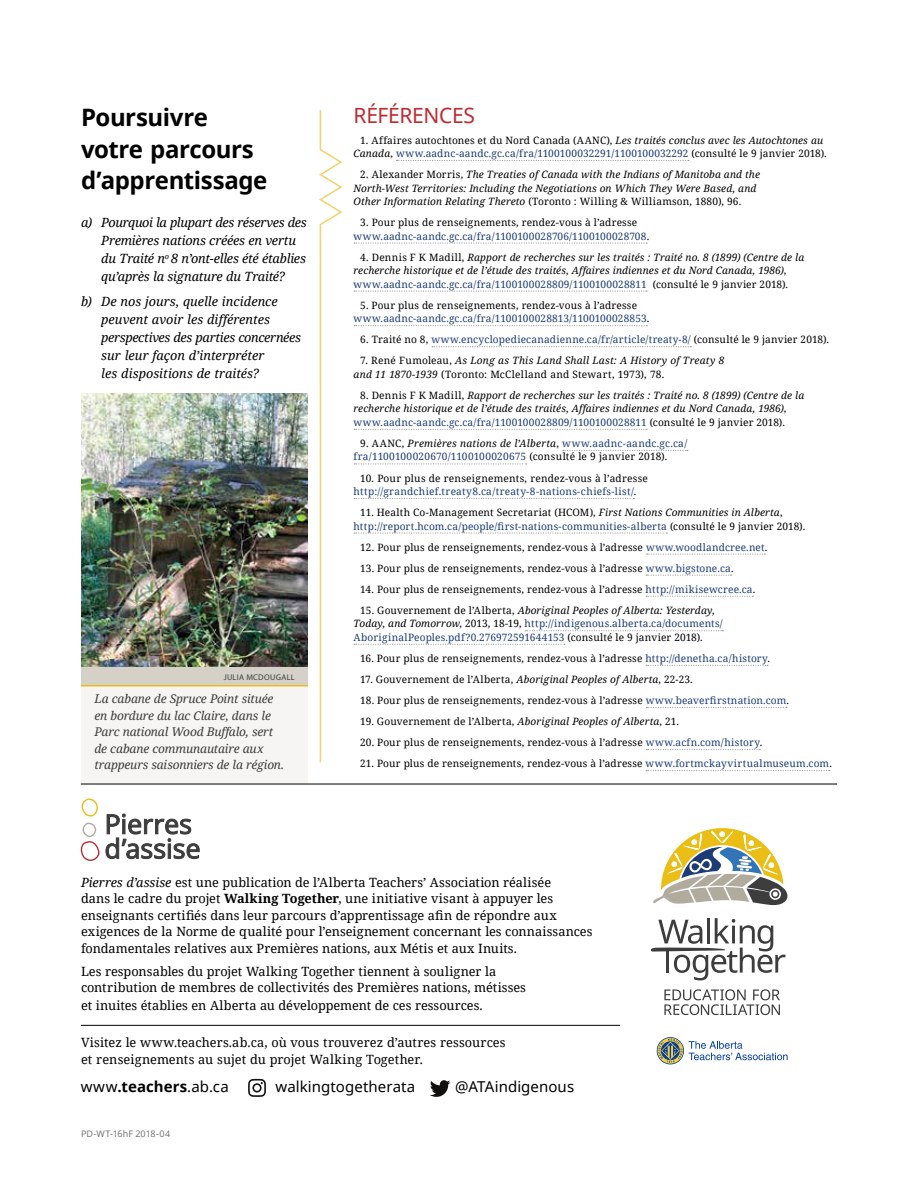
<style>
.page{position:relative;width:918px;height:1188px;background:#fff}
.page>*{position:absolute;margin:0;border:0;box-sizing:border-box;transform-origin:0 0}
.t1{font:700 24px/31.5px "Noto Sans";letter-spacing:-.015em;color:#000}
.t2{font:21px "Noto Sans";letter-spacing:-.015em;color:#be2b30}
.t3{font:15px "Noto Sans";letter-spacing:.005em;color:#000}
.t4{font:12.75px/16.5px "Noto Serif";letter-spacing:-.005em;color:#000}
.t5{font:italic 12.75px/18px "Noto Serif";letter-spacing:-.015em;color:#000}
.t6{font:italic 12px/16.5px "Noto Serif";letter-spacing:-.015em;color:#3d3d3d}
.t7{font:10.2px/13.5px "Noto Serif";letter-spacing:.015em;color:#000;text-align:center}
.t8{font:italic 10.2px/13.5px "Noto Serif";letter-spacing:.01em;color:#000}
.t9{font:10.2px/13.5px "Noto Serif";letter-spacing:.015em;color:#1b3c77}
.t10{font:9px "Noto Sans";letter-spacing:.01em;color:#787474}
.t11{font:8.25px "Myriad Pro";letter-spacing:.035em;color:#3d3d3d}
.s1{font-style:italic}
.s2{color:#1b3c77}
.s3{font-style:normal}
.s4{color:#000}
.s5{font-style:normal;color:#1b3c77}
.s6{font-style:italic;color:#000}
.s7{font-weight:700}
</style>
<div class="page">
<hr style="left:81px;top:1025px;width:539px;height:1px;background:#000">
<svg style="left:248px;top:1079px;width:18px;height:18px"></svg>
<svg style="left:430px;top:1080px;width:20px;height:17px"></svg>
<svg style="left:319px;top:110px;width:24px;height:653px"></svg>
<svg style="left:664px;top:989px;width:116px;height:26px"></svg>
<svg style="left:651px;top:918px;width:135px;height:62px"></svg>
<svg style="left:653px;top:828px;width:135px;height:77px"></svg>
<svg style="left:657px;top:1037px;width:131px;height:27px"></svg>
<svg style="left:397px;top:160px;width:292px;height:1px"></svg>
<svg style="left:354px;top:242px;width:293px;height:2px"></svg>
<svg style="left:354px;top:291px;width:293px;height:1px"></svg>
<svg style="left:354px;top:325px;width:293px;height:1px"></svg>
<svg style="left:432px;top:346px;width:259px;height:1px"></svg>
<svg style="left:354px;top:429px;width:293px;height:1px"></svg>
<svg style="left:563px;top:450px;width:125px;height:1px"></svg>
<svg style="left:354px;top:463px;width:173px;height:1px"></svg>
<svg style="left:354px;top:498px;width:280px;height:1px"></svg>
<svg style="left:354px;top:532px;width:313px;height:2px"></svg>
<svg style="left:647px;top:554px;width:118px;height:1px"></svg>
<svg style="left:646px;top:575px;width:86px;height:1px"></svg>
<svg style="left:646px;top:596px;width:107px;height:1px"></svg>
<svg style="left:525px;top:630px;width:198px;height:1px"></svg>
<svg style="left:354px;top:644px;width:211px;height:1px"></svg>
<svg style="left:646px;top:665px;width:122px;height:1px"></svg>
<svg style="left:646px;top:707px;width:141px;height:1px"></svg>
<svg style="left:646px;top:749px;width:114px;height:1px"></svg>
<svg style="left:646px;top:770px;width:184px;height:1px"></svg>
<img style="left:81px;top:393px;width:227px;height:275px">
<div style="left:81px;top:685px;width:227px;height:99px;background:#f7f5f4"></div>
<div style="left:81px;top:668px;width:227px;height:18px;background:#d5d1c9"></div>
<hr style="left:81px;top:685px;width:227px;height:1px;background:#eabe15">
<svg style="left:80px;top:798px;width:119px;height:63px"></svg>
<hr style="left:81px;top:784px;width:756px;height:1px;background:#000">
<h1 class="t1" style="left:81px;top:101px;width:188px">Poursuivre votre parcours d’apprentissage</h1>
<p class="t5" style="left:101px;top:213px;width:207px;text-indent:-20px">a) Pourquoi la plupart des réserves des Premières nations créées en vertu du Traité n<sup>o</sup> 8 n’ont-elles été établies qu’après la signature du Traité?</p>
<p class="t5" style="left:101px;top:292px;width:201px;text-indent:-20px">b) De nos jours, quelle incidence peuvent avoir les différentes perspectives des parties concernées sur leur façon d’interpréter<br>les dispositions de traités?</p>
<p class="t11" style="left:224px;top:672px;width:73px">JULIA MCDOUGALL</p>
<p class="t6" style="left:94px;top:690px;width:191px">La cabane de Spruce Point située en bordure du lac Claire, dans le<br>Parc national Wood Buffalo, sert de cabane communautaire aux trappeurs saisonniers de la région.</p>
<h2 class="t2" style="left:354px;top:101px;width:123px">RÉFÉRENCES</h2>
<p class="t7" style="left:354px;top:133px;width:475px">1. Affaires autochtones et du Nord Canada (AANC), <span class="s1">Les traités conclus avec les Autochtones au<br>Canada</span>, <span class="s2">www.aadnc-aandc.gc.ca/fra/1100100032291/1100100032292</span> (consulté le 9 janvier 2018).</p>
<p class="t8" style="left:354px;top:167px;width:408px;text-indent:7px"><span class="s3">2. Alexander Morris,</span> The Treaties of Canada with the Indians of Manitoba and the<br>North-West Territories: Including the Negotiations on Which They Were Based, and<br>Other Information Relating Thereto <span class="s3">(Toronto : Willing &amp; Williamson, 1880), 96.</span></p>
<p class="t9" style="left:354px;top:215px;width:297px;text-align:center"><span class="s4">3. Pour plus de renseignements, rendez-vous à l’adresse </span>www.aadnc-aandc.gc.ca/fra/1100100028706/1100100028708<span class="s4">.</span></p>
<p class="t8" style="left:354px;top:250px;width:452px;text-indent:7px"><span class="s3">4. Dennis F K Madill,</span> Rapport de recherches sur les traités : Traité no. 8 (1899) (Centre de la recherche historique et de l’étude des traités, Affaires indiennes et du Nord Canada, 1986)<span class="s3">, </span><span class="s5">www.aadnc-aandc.gc.ca/fra/1100100028809/1100100028811</span> <span class="s3">(consulté le 9 janvier 2018).</span></p>
<p class="t9" style="left:354px;top:298px;width:297px;text-align:center"><span class="s4">5. Pour plus de renseignements, rendez-vous à l’adresse </span>www.aadnc-aandc.gc.ca/fra/1100100028813/1100100028853<span class="s4">.</span></p>
<p class="t9" style="left:360px;top:333px;width:470px"><span class="s4">6. Traité no 8,</span> www.encyclopediecanadienne.ca/fr/article/treaty-8/ <span class="s4">(consulté le 9 janvier 2018).</span></p>
<p class="t8" style="left:354px;top:354px;width:372px;text-indent:7px"><span class="s3">7. René Fumoleau,</span> As Long as This Land Shall Last: A History of Treaty 8 and 11 1870-1939 <span class="s3">(Toronto: McClelland and Stewart, 1973), 78.</span></p>
<p class="t8" style="left:354px;top:388px;width:452px;text-indent:7px"><span class="s3">8. Dennis F K Madill,</span> Rapport de recherches sur les traités : Traité no. 8 (1899) (Centre de la recherche historique et de l’étude des traités, Affaires indiennes et du Nord Canada, 1986)<span class="s3">, </span><span class="s5">www.aadnc-aandc.gc.ca/fra/1100100028809/1100100028811</span> <span class="s3">(consulté le 9 janvier 2018).</span></p>
<p class="t9" style="left:354px;top:436px;width:335px;text-indent:7px"><span class="s4">9. AANC,</span> <span class="s6">Premières nations de l’Alberta</span><span class="s4">,</span> www.aadnc-aandc.gc.ca/ fra/1100100020670/1100100020675 <span class="s4">(consulté le 9 janvier 2018).</span></p>
<p class="t9" style="left:354px;top:471px;width:296px;text-indent:7px"><span class="s4">10. Pour plus de renseignements, rendez-vous à l’adresse </span>http://grandchief.treaty8.ca/treaty-8-nations-chiefs-list/<span class="s4">.</span></p>
<p class="t7" style="left:354px;top:505px;width:453px;text-align:left;text-indent:7px">11. Health Co-Management Secretariat (HCOM), <span class="s1">First Nations Communities in Alberta</span>, <span class="s2">http://report.hcom.ca/people/first-nations-communities-alberta</span> (consulté le 9 janvier 2018).</p>
<p class="t7" style="left:360px;top:540px;width:409px">12. Pour plus de renseignements, rendez-vous à l’adresse <span class="s2">www.woodlandcree.net</span>.</p>
<p class="t7" style="left:360px;top:561px;width:375px">13. Pour plus de renseignements, rendez-vous à l’adresse <span class="s2">www.bigstone.ca</span>.</p>
<p class="t7" style="left:360px;top:582px;width:397px">14. Pour plus de renseignements, rendez-vous à l’adresse <span class="s2">http://mikisewcree.ca</span>.</p>
<p class="t9" style="left:354px;top:603px;width:371px;text-indent:7px"><span class="s4">15. Gouvernement de l’Alberta,</span> <span class="s6">Aboriginal Peoples of Alberta: Yesterday,<br>Today, and Tomorrow</span><span class="s4">, 2013, 18-19,</span> http://indigenous.alberta.ca/documents/<br>AboriginalPeoples.pdf?0.276972591644153 <span class="s4">(consulté le 9 janvier 2018).</span></p>
<p class="t7" style="left:360px;top:651px;width:411px">16. Pour plus de renseignements, rendez-vous à l’adresse <span class="s2">http://denetha.ca/history</span>.</p>
<p class="t7" style="left:360px;top:672px;width:334px">17. Gouvernement de l’Alberta, <span class="s1">Aboriginal Peoples of Alberta</span>, 22-23.</p>
<p class="t7" style="left:360px;top:693px;width:430px">18. Pour plus de renseignements, rendez-vous à l’adresse <span class="s2">www.beaverfirstnation.com</span>.</p>
<p class="t7" style="left:360px;top:714px;width:320px">19. Gouvernement de l’Alberta, <span class="s1">Aboriginal Peoples of Alberta</span>, 21.</p>
<p class="t7" style="left:360px;top:735px;width:404px">20. Pour plus de renseignements, rendez-vous à l’adresse <span class="s2">www.acfn.com/history</span>.</p>
<p class="t7" style="left:360px;top:756px;width:473px">21. Pour plus de renseignements, rendez-vous à l’adresse <span class="s2">www.fortmckayvirtualmuseum.com</span>.</p>
<p class="t4" style="left:81px;top:873px;width:513px"><span class="s1">Pierres d’assise</span> est une publication de l’Alberta Teachers’ Association réalisée<br>dans le cadre du projet <span class="s7">Walking Together</span>, une initiative visant à appuyer les enseignants certifiés dans leur parcours d’apprentissage afin de répondre aux exigences de la Norme de qualité pour l’enseignement concernant les connaissances fondamentales relatives aux Premières nations, aux Métis et aux Inuits.</p>
<p class="t4" style="left:81px;top:963px;width:446px">Les responsables du projet Walking Together tiennent à souligner la contribution de membres de collectivités des Premières nations, métisses</p>
<p class="t4" style="left:81px;top:997px;width:403px">et inuites établies en Alberta au développement de ces ressources.</p>
<p class="t4" style="left:81px;top:1034px;width:426px">Visitez le www.teachers.ab.ca, où vous trouverez d’autres ressources et renseignements au sujet du projet Walking Together.</p>
<h3 class="t3" style="left:81px;top:1077px;width:150px">www<span class="s7">.teachers</span>.ab.ca</h3>
<h3 class="t3" style="left:276px;top:1077px;width:141px">walkingtogetherata</h3>
<h3 class="t3" style="left:455px;top:1077px;width:121px">@ATAindigenous</h3>
<p class="t10" style="left:81px;top:1128px;width:91px">PD-WT-16hF 2018-04</p>
</div>
